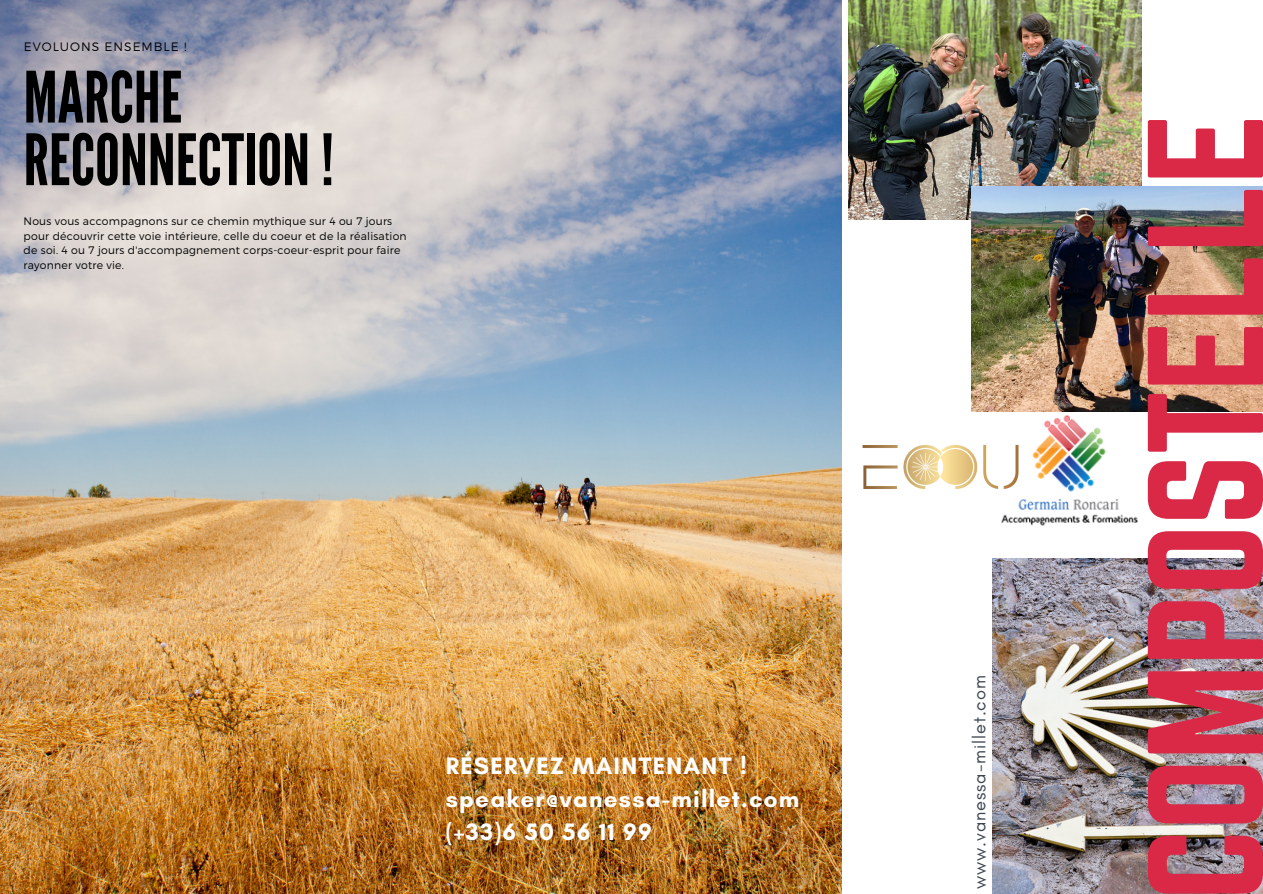
<style>
.page{position:relative;width:1263px;height:894px;background:#fff}
.page>*{position:absolute;margin:0;border:0;box-sizing:border-box;transform-origin:0 0}
.t1{font:144px "Norwester";letter-spacing:-.015em;color:#d92946}
.t2{font:70.5px/62.6px "League Gothic";color:#000}
.t3{font:700 24.15px/32.8px "Glacial Indifference";letter-spacing:.05em;color:#fff}
.t4{font:18.15px "Glacial Indifference";letter-spacing:.05em;color:#3f4652}
.t5{font:300 12.15px "Montserrat";letter-spacing:.08em;color:#000}
.t6{font:300 10.8px/14.7px "Montserrat";letter-spacing:.02em;color:#000}
</style>
<div class="page">
<img style="left:0;top:0;width:841px;height:893px">
<img style="left:993px;top:558px;width:269px;height:335px">
<img style="left:849px;top:0;width:292px;height:219px">
<img style="left:1082px;top:394px;width:181px;height:427px">
<img style="left:1082px;top:411px;width:67px;height:115px">
<img style="left:972px;top:186px;width:290px;height:225px">
<img style="left:799px;top:378px;width:283px;height:177px">
<p class="t5" style="left:24px;top:39px;width:164px">EVOLUONS ENSEMBLE !</p>
<h2 class="t2" style="left:24px;top:68px;width:312px">MARCHE<br>RECONNECTION!</h2>
<p class="t6" style="left:24px;top:213px;width:385px">Nous vous accompagnons sur ce chemin mythique sur 4 ou 7 jours pour découvrir cette voie intérieure, celle du coeur et de la réalisation de soi. 4 ou 7 jours d'accompagnement corps-coeur-esprit pour faire rayonner votre vie.</p>
<h3 class="t3" style="left:446px;top:749px;width:355px">RÉSERVEZ MAINTENANT ! speaker@vanessa-millet.com (+33)6 50 56 11 99</h3>
<h3 class="t4" style="left:968px;top:888px;width:215px;rotate:-90deg">www.vanessa-millet.com</h3>
<h1 class="t1" style="left:1119px;top:900px;width:789px;rotate:-90deg">COMPOSTELLE</h1>
</div>
